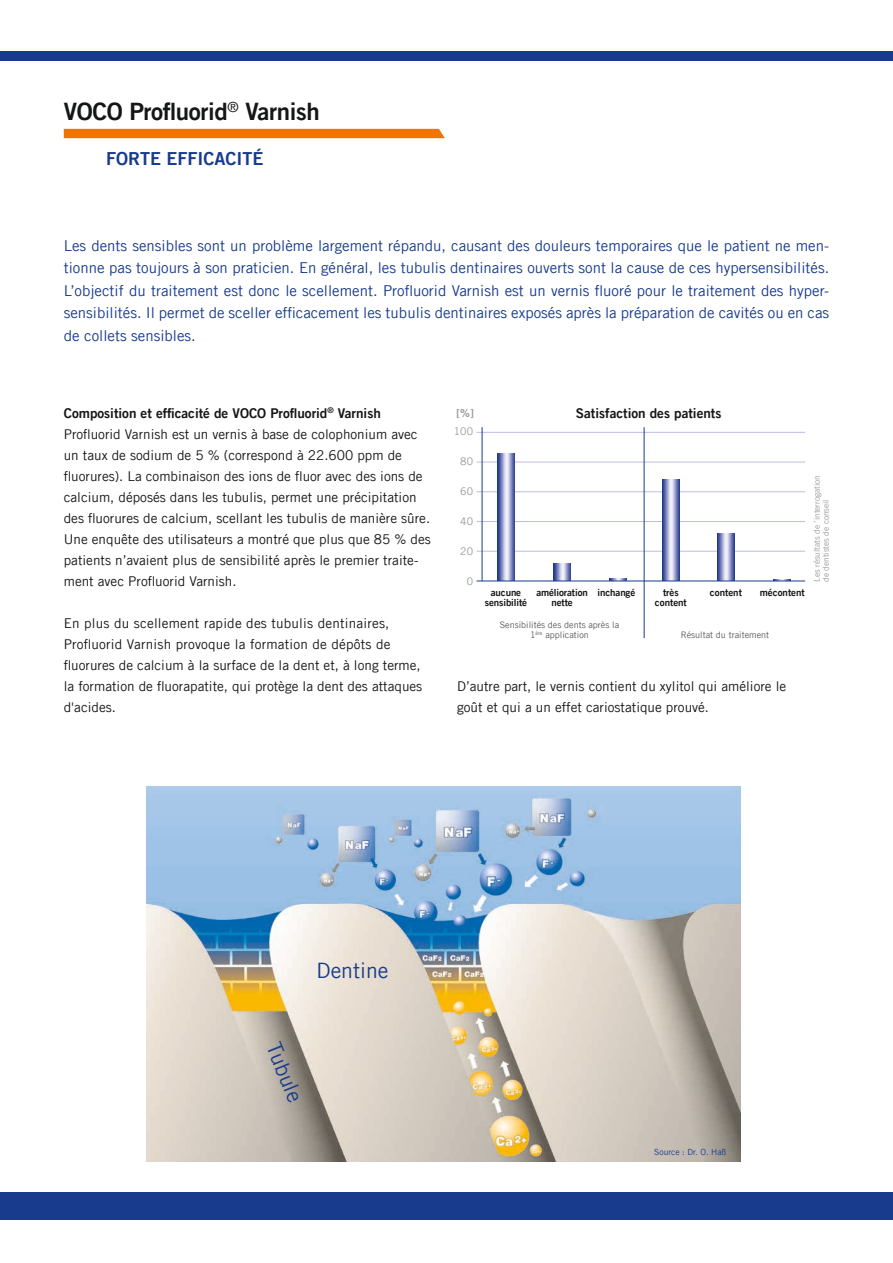
<style>
.page{position:relative;width:893px;height:1263px;background:#fff}
.page>*{position:absolute;margin:0;border:0;box-sizing:border-box;transform-origin:0 0}
.t1{font:24px "Trade Gothic LT Com Bd 2";letter-spacing:-.015em;color:#151616}
.t2{font:21.3px "Trade Gothic LT Com";color:#183b8d}
.t3{font:18px "Trade Gothic LT Com Bd 2";color:#183b8d}
.t4{font:15px/22.5px "Trade Gothic LT Com";color:#183b8d;text-align:justify}
.t5{font:13.5px/21px "Trade Gothic LT Com";color:#151616}
.t6{font:13.5px "Trade Gothic LT Com Bd 2";color:#151616}
.t7{font:11.1px "Trade Gothic LT Com Bd 2";color:#999}
.t8{font:10.5px "Trade Gothic LT Com";letter-spacing:.005em;color:#999}
.t9{font:9.75px/10.5px "Trade Gothic LT Com Bd 2";letter-spacing:-.01em;color:#151616;text-align:center}
.t10{font:9px/10.5px "Trade Gothic LT Com";color:#5b5b5b;text-align:center}
.t11{font:8.55px "Trade Gothic LT Com";letter-spacing:-.005em;color:#183b8d}
.t12{font:8.25px/9px "Trade Gothic LT Com";color:#999}
</style>
<div class="page">
<div style="left:0;top:1192px;width:893px;height:28px;background:#183b8d"></div>
<div style="left:0;top:51px;width:893px;height:10px;background:#183b8d"></div>
<img style="left:147px;top:787px;width:594px;height:374px">
<div style="left:64px;top:129px;width:381px;height:9px;background:#f07400"></div>
<hr style="left:477px;top:432px;width:328px;height:1px;background:#bbbde1">
<hr style="left:477px;top:462px;width:328px;height:1px;background:#bbbde1">
<hr style="left:477px;top:491px;width:328px;height:1px;background:#bbbde1">
<hr style="left:477px;top:521px;width:328px;height:1px;background:#bbbde1">
<hr style="left:477px;top:551px;width:328px;height:1px;background:#bbbde1">
<svg style="left:498px;top:453px;width:17px;height:128px"></svg>
<svg style="left:554px;top:563px;width:17px;height:18px"></svg>
<svg style="left:609px;top:579px;width:17px;height:2px"></svg>
<svg style="left:662px;top:479px;width:17px;height:102px"></svg>
<svg style="left:717px;top:533px;width:17px;height:48px"></svg>
<svg style="left:773px;top:579px;width:17px;height:2px"></svg>
<hr style="left:482px;top:427px;width:1px;height:154px;background:#183b8d">
<hr style="left:477px;top:581px;width:328px;height:1px;background:#183b8d">
<hr style="left:644px;top:427px;width:1px;height:211px;background:#183b8d">
<h1 class="t1" style="left:64px;top:97px;width:257px">VOCO Profluorid<sup>®</sup> Varnish</h1>
<h3 class="t3" style="left:64px;top:147px;width:28px">F</h3>
<h3 class="t3" style="left:116px;top:147px;width:24px">ORTE</h3>
<h3 class="t3" style="left:166px;top:147px;width:10px">EFFI</h3>
<h3 class="t3" style="left:203px;top:147px;width:43px">CACITÉ</h3>
<p class="t4" style="left:64px;top:234px;width:767px">Les dents sensibles sont un problème largement répandu, causant des douleurs temporaires que le patient ne men&shy;tionne pas toujours à son praticien. En général, les tubulis dentinaires ouverts sont la cause de ces hypersensibilités.<br>L’objectif du traitement est donc le scellement. Profluorid Varnish est un vernis fluoré pour le traitement des hyper&shy;sensibilités. Il permet de sceller efficacement les tubulis dentinaires exposés après la préparation de cavités ou en cas de collets sensibles.</p>
<p class="t6" style="left:64px;top:404px;width:319px">Composition et efficacité de VOCO Profluorid<sup>®</sup> Varnish</p>
<p class="t5" style="left:64px;top:423px;width:369px">Profluorid Varnish est un vernis à base de colophonium avec un taux de sodium de 5 % (correspond à 22.600 ppm de fluorures). La combinaison des ions de fluor avec des ions de calcium, déposés dans les tubulis, permet une précipitation des fluorures de calcium, scellant les tubulis de manière sûre.<br>Une enquête des utilisateurs a montré que plus que 85 % des patients n’avaient plus de sensibilité après le premier traite&shy;ment avec Profluorid Varnish.</p>
<p class="t5" style="left:64px;top:612px;width:360px">En plus du scellement rapide des tubulis dentinaires, Profluorid Varnish provoque la formation de dépôts de fluorures de calcium à la surface de la dent et, à long terme, la formation de fluorapatite, qui protège la dent des attaques d'acides.</p>
<p class="t7" style="left:457px;top:406px;width:19px">[%]</p>
<p class="t8" style="left:454px;top:425px;width:21px">100</p>
<p class="t8" style="left:460px;top:455px;width:14px">80</p>
<p class="t8" style="left:460px;top:485px;width:14px">60</p>
<p class="t8" style="left:460px;top:515px;width:14px">40</p>
<p class="t8" style="left:460px;top:545px;width:14px">20</p>
<p class="t8" style="left:467px;top:574px;width:8px">0</p>
<p class="t6" style="left:576px;top:405px;width:147px">Satisfaction des patients</p>
<p class="t9" style="left:491px;top:587px;width:32px">aucune</p>
<p class="t9" style="left:710px;top:587px;width:33px">content</p>
<p class="t9" style="left:760px;top:587px;width:46px">mécontent</p>
<p class="t9" style="left:485px;top:597px;width:44px">sensibilité</p>
<p class="t9" style="left:551px;top:587px;width:85px;text-align:left;text-indent:-15px">amélioration inchangé nette</p>
<p class="t9" style="left:655px;top:587px;width:33px">très content</p>
<p class="t10" style="left:500px;top:619px;width:121px">Sensibilités des dents après la<br>1<sup>ère</sup> application</p>
<p class="t10" style="left:681px;top:629px;width:90px">Résultat du traitement</p>
<p class="t12" style="left:812px;top:582px;width:109px;rotate:-90deg">Les résultats de ’interrogation de dentistes de conseil</p>
<p class="t5" style="left:457px;top:675px;width:331px">D’autre part, le vernis contient du xylitol qui améliore le goût et qui a un effet cariostatique prouvé.</p>
<h2 class="t2" style="left:316px;top:958px;width:74px">Dentine</h2>
<h2 class="t2" style="left:285px;top:1039px;width:63px;rotate:68deg">Tubule</h2>
<p class="t11" style="left:654px;top:1146px;width:74px">Source : Dr. O. Haß</p>
</div>
